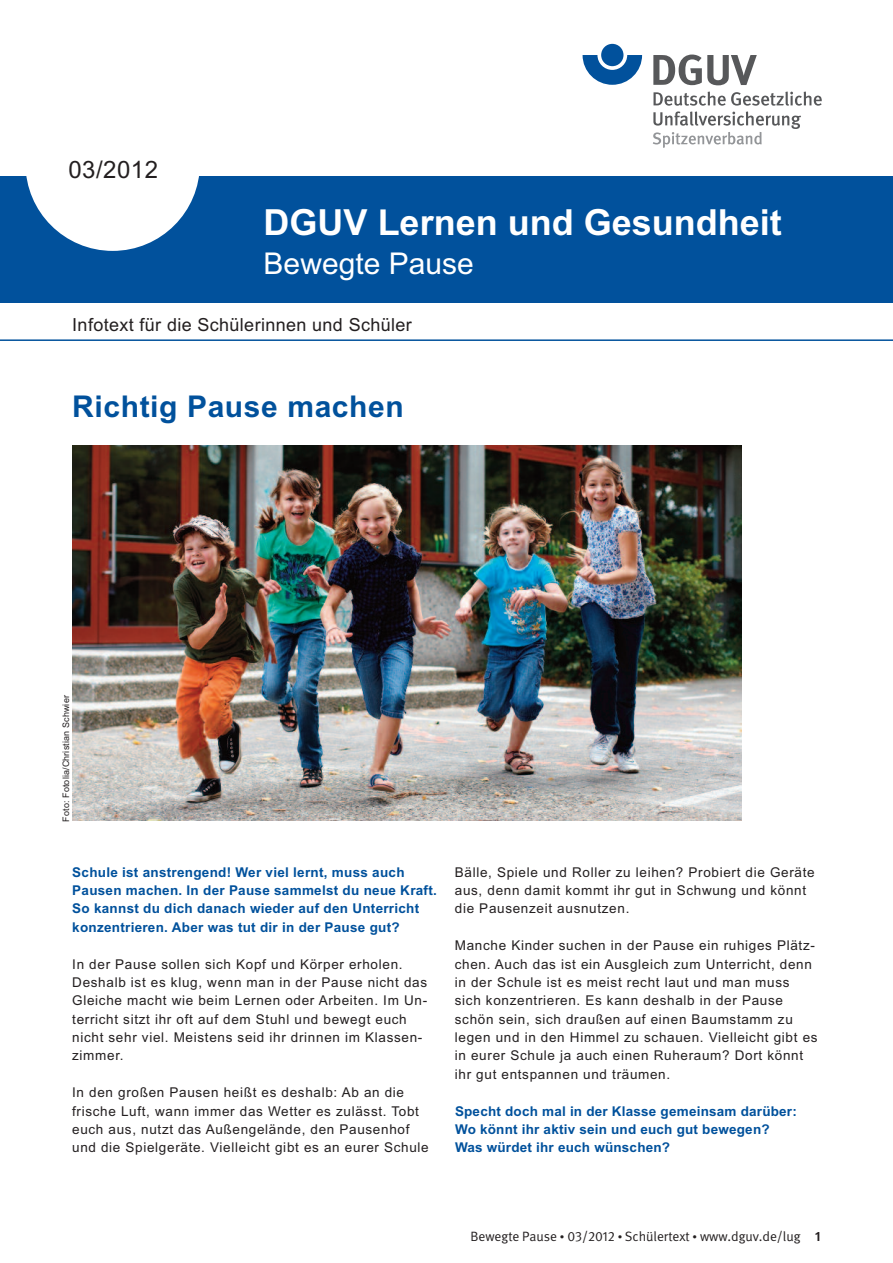
<style>
.page{position:relative;width:893px;height:1263px;background:#fff}
.page>*{position:absolute;margin:0;border:0;box-sizing:border-box;transform-origin:0 0}
.t1{font:700 36px "Arial";color:#fff}
.t2{font:700 30px "Arial";letter-spacing:.02em;color:#01519c}
.t3{font:30px "Arial";color:#fff}
.t4{font:24px "Arial";letter-spacing:.02em;color:#231f20}
.t5{font:18px "Arial";letter-spacing:.02em;color:#231f20}
.t6{font:13.5px/18.3px "Arial";letter-spacing:.05em;color:#231f20}
.t7{font:700 13.5px/18.3px "Arial";letter-spacing:.02em;color:#01519c}
.t8{font:13.5px "DGUV Meta";color:#231f20}
.t9{font:9px "Arial";letter-spacing:.015em;color:#231f20}
.s1{font-size:9px}
.s2{font-weight:700}
</style>
<div class="page">
<div style="left:0;top:176px;width:893px;height:127px;background:#01519c"></div>
<div style="left:26px;top:77px;width:174px;height:174px;background:#fff;border-radius:50%"></div>
<svg style="left:583px;top:55px;width:59px;height:30px"></svg>
<div style="left:601px;top:44px;width:22px;height:22px;background:#01519c;border-radius:50%"></div>
<svg style="left:653px;top:55px;width:104px;height:30px"></svg>
<svg style="left:653px;top:91px;width:169px;height:57px"></svg>
<hr style="left:0;top:339px;width:893px;height:2px;background:#01519c">
<img style="left:72px;top:445px;width:669px;height:376px">
<h3 class="t4" style="left:68px;top:156px;width:91px">03/2012</h3>
<h1 class="t1" style="left:264px;top:202px;width:520px">DGUV Lernen und Gesundheit</h1>
<h2 class="t3" style="left:264px;top:246px;width:212px">Bewegte Pause</h2>
<h3 class="t5" style="left:72px;top:315px;width:341px">Infotext für die Schülerinnen und Schüler</h3>
<h2 class="t2" style="left:72px;top:389px;width:333px">Richtig Pause machen</h2>
<p class="t9" style="left:61px;top:822px;width:128px;rotate:-90deg">Foto: Fotolia/Christian Schwier</p>
<p class="t7" style="left:72px;top:863px;width:366px">Schule ist anstrengend! Wer viel lernt, muss auch Pausen machen. In der Pause sammelst du neue Kraft.<br>So kannst du dich danach wieder auf den Unterricht konzentrieren. Aber was tut dir in der Pause gut?</p>
<p class="t6" style="left:72px;top:955px;width:356px">In der Pause sollen sich Kopf und Körper erholen.<br>Deshalb ist es klug, wenn man in der Pause nicht das Gleiche macht wie beim Lernen oder Arbeiten. Im Un&shy;terricht sitzt ihr oft auf dem Stuhl und bewegt euch nicht sehr viel. Meistens seid ihr drinnen im Klassen&shy;zimmer.</p>
<p class="t6" style="left:72px;top:1083px;width:358px">In den großen Pausen heißt es deshalb: Ab an die frische Luft, wann immer das Wetter es zulässt. Tobt euch aus, nutzt das Außengelände, den Pausenhof und die Spielgeräte. Vielleicht gibt es an eurer Schule</p>
<p class="t6" style="left:455px;top:863px;width:361px">Bälle, Spiele und Roller zu leihen? Probiert die Geräte aus, denn damit kommt ihr gut in Schwung und könnt die Pausenzeit ausnutzen.</p>
<p class="t6" style="left:455px;top:936px;width:364px">Manche Kinder suchen in der Pause ein ruhiges Plätz&shy;chen. Auch das ist ein Ausgleich zum Unterricht, denn in der Schule ist es meist recht laut und man muss sich konzentrieren. Es kann deshalb in der Pause schön sein, sich draußen auf einen Baumstamm zu legen und in den Himmel zu schauen. Vielleicht gibt es in eurer Schule ja auch einen Ruheraum? Dort könnt ihr gut entspannen und träumen.</p>
<p class="t7" style="left:455px;top:1102px;width:343px">Specht doch mal in der Klasse gemeinsam darüber:<br>Wo könnt ihr aktiv sein und euch gut bewegen?<br>Was würdet ihr euch wünschen?</p>
<p class="t8" style="left:470px;top:1231px;width:352px">Bewegte Pause <span class="s1">•</span> 03/2012 <span class="s1">•</span> Schülertext <span class="s1">•</span> www.dguv.de/lug <span class="s2">1</span></p>
</div>
